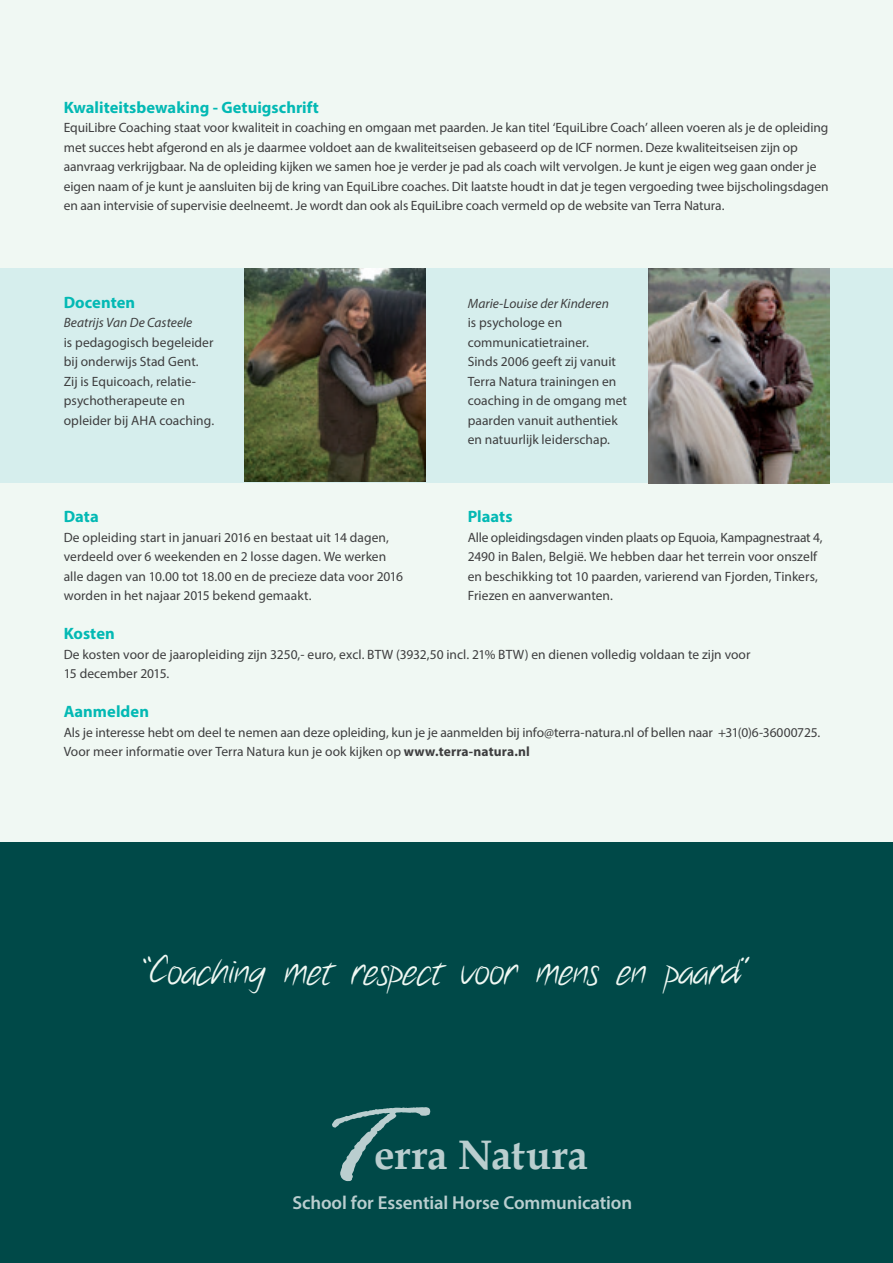
<style>
.page{position:relative;width:893px;height:1263px;background:#f0f8f3}
.page>*{position:absolute;margin:0;border:0;box-sizing:border-box;transform-origin:0 0}
.t1{font:700 41.25px "Book Antiqua";letter-spacing:-.005em;color:#bacecf}
.t2{font:36px "Notethis";letter-spacing:-.01em;color:#f0f8f3}
.t3{font:600 18.75px "Myriad Pro";letter-spacing:-.005em;color:#bacecf}
.t4{font:700 16.5px "Myriad Pro";color:#03b9b4}
.t5{font:13.5px/19.5px "Myriad Pro";color:#3e3e3f}
.t6{font:italic 13.5px "Myriad Pro";color:#3e3e3f}
.s1{font-style:italic}
.s2{font-weight:700}
</style>
<div class="page">
<div style="left:0;top:269px;width:893px;height:214px;background:#d6eeed"></div>
<div style="left:0;top:842px;width:893px;height:421px;background:#004948"></div>
<img style="left:648px;top:269px;width:181px;height:214px">
<img style="left:244px;top:268px;width:181px;height:214px">
<svg style="left:332px;top:1107px;width:98px;height:74px"></svg>
<p class="t4" style="left:64px;top:96px;width:257px">Kwaliteitsbewaking - Getuigschrift</p>
<p class="t5" style="left:64px;top:118px;width:766px">EquiLibre Coaching staat voor kwaliteit in coaching en omgaan met paarden. Je kan titel ‘EquiLibre Coach’ alleen voeren als je de opleiding met succes hebt afgerond en als je daarmee voldoet aan de kwaliteitseisen gebaseerd op de ICF normen. Deze kwaliteitseisen zijn op aanvraag verkrijgbaar. Na de opleiding kijken we samen hoe je verder je pad als coach wilt vervolgen. Je kunt je eigen weg gaan onder je eigen naam of je kunt je aansluiten bij de kring van EquiLibre coaches. Dit laatste houdt in dat je tegen vergoeding twee bijscholingsdagen en aan intervisie of supervisie deelneemt. Je wordt dan ook als EquiLibre coach vermeld op de website van Terra Natura.</p>
<p class="t4" style="left:64px;top:291px;width:73px">Docenten</p>
<p class="t6" style="left:64px;top:314px;width:130px">Beatrijs Van De Casteele</p>
<p class="t5" style="left:64px;top:332px;width:152px">is pedagogisch begeleider bij onderwijs Stad Gent.<br>Zij is Equicoach, relatie&shy;psychotherapeute en opleider bij AHA coaching.</p>
<p class="t4" style="left:64px;top:506px;width:37px">Data</p>
<p class="t5" style="left:64px;top:527px;width:341px">De opleiding start in januari 2016 en bestaat uit 14 dagen, verdeeld over 6 weekenden en 2 losse dagen. We werken alle dagen van 10.00 tot 18.00 en de precieze data voor 2016 worden in het najaar 2015 bekend gemaakt.</p>
<p class="t5" style="left:468px;top:293px;width:161px"><span class="s1">Marie-Louise der Kinderen<br></span>is psychologe en communicatietrainer.<br>Sinds 2006 geeft zij vanuit<br>Terra Natura trainingen en coaching in de omgang met paarden vanuit authentiek en natuurlijk leiderschap.</p>
<p class="t4" style="left:468px;top:506px;width:46px">Plaats</p>
<p class="t5" style="left:468px;top:527px;width:356px">Alle opleidingsdagen vinden plaats op Equoia, Kampagnestraat 4, 2490 in Balen, België. We hebben daar het terrein voor onszelf en beschikking tot 10 paarden, varierend van Fjorden, Tinkers, Friezen en aanverwanten.</p>
<p class="t4" style="left:64px;top:623px;width:53px">Kosten</p>
<p class="t5" style="left:64px;top:644px;width:688px">De kosten voor de jaaropleiding zijn 3250,- euro, excl. BTW (3932,50 incl. 21% BTW) en dienen volledig voldaan te zijn voor<br>15 december 2015.</p>
<p class="t4" style="left:64px;top:701px;width:87px">Aanmelden</p>
<p class="t5" style="left:64px;top:722px;width:758px">Als je interesse hebt om deel te nemen aan deze opleiding, kun je je aanmelden bij info@terra-natura.nl of bellen naar +31(0)6-36000725.</p>
<p class="t5" style="left:64px;top:742px;width:468px">Voor meer informatie over Terra Natura kun je ook kijken op <span class="s2">www.terra-natura.nl</span></p>
<p class="t2" style="left:143px;top:950px;width:608px">“Coaching met respect voor mens en paard”</p>
<p class="t1" style="left:374px;top:1127px;width:216px">erra Natura</p>
<p class="t3" style="left:292px;top:1190px;width:341px">School for Essential Horse Communication</p>
</div>
